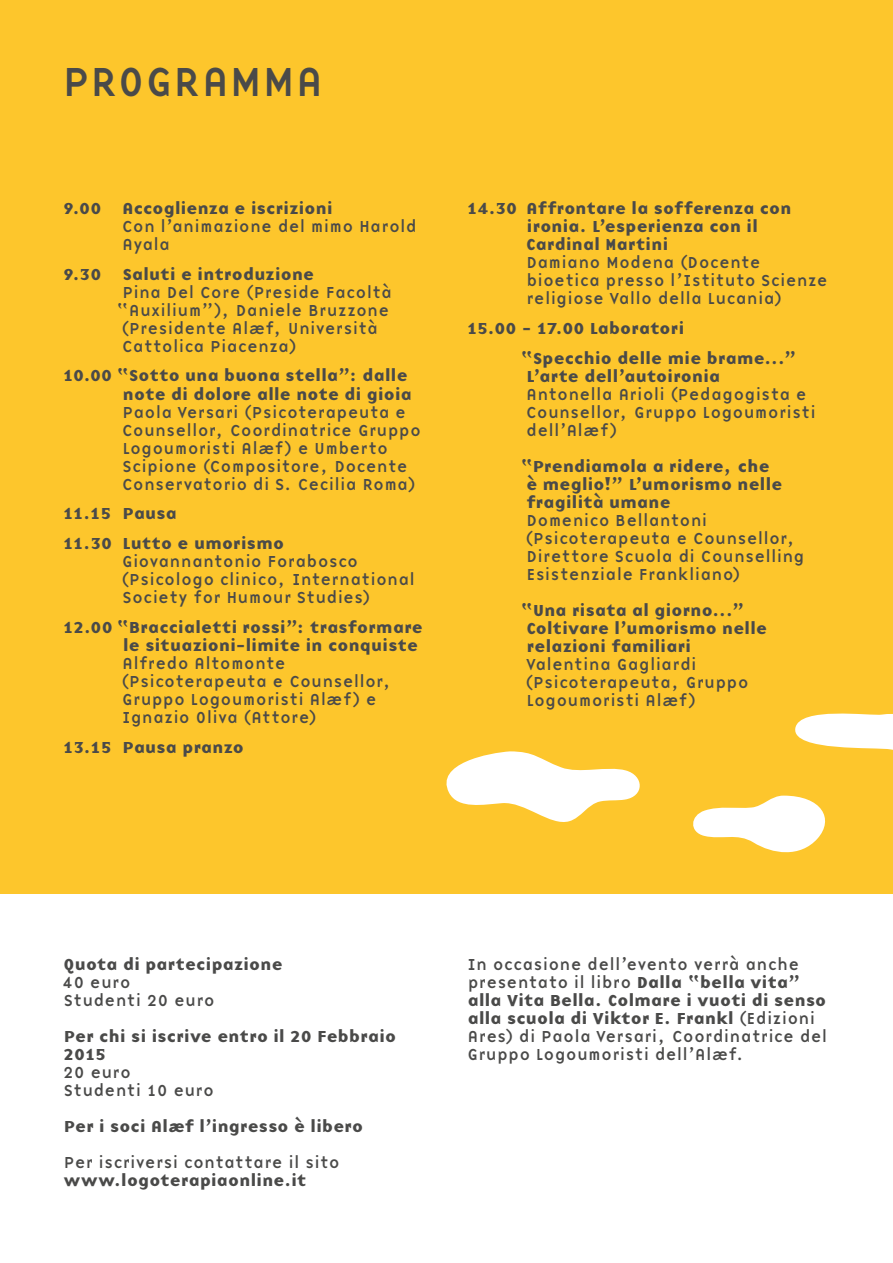
<style>
.page{position:relative;width:893px;height:1263px;background:#fff}
.page>*{position:absolute;margin:0;border:0;box-sizing:border-box;transform-origin:0 0}
.t1{font:42px "Base Nine";letter-spacing:.005em;color:#4a4a49}
.t2{font:16.5px/18px "Base Nine";letter-spacing:.01em;color:#4a4a49}
.t3{font:700 16.5px/18px "Base Nine";letter-spacing:.015em;color:#4a4a49}
.s1{font-weight:700}
</style>
<div class="page">
<div style="left:0;top:0;width:893px;height:893px;background:#fdc62c"></div>
<svg style="left:446px;top:751px;width:194px;height:71px"></svg>
<svg style="left:693px;top:796px;width:133px;height:57px"></svg>
<svg style="left:795px;top:713px;width:98px;height:37px;background:#fef5da"></svg>
<h1 class="t1" style="left:63px;top:52px;width:263px">PROGRAMMA</h1>
<p class="t3" style="left:63px;top:198px;width:40px">9.00</p>
<p class="t3" style="left:123px;top:198px;width:211px">Accoglienza e iscrizioni</p>
<p class="t2" style="left:122px;top:217px;width:297px">Con l’animazione del mimo Harold<br>Ayala</p>
<p class="t3" style="left:63px;top:264px;width:40px">9.30</p>
<p class="t3" style="left:123px;top:264px;width:193px">Saluti e introduzione</p>
<p class="t2" style="left:122px;top:283px;width:271px">Pina Del Core (Preside Facoltà</p>
<p class="t2" style="left:116px;top:301px;width:275px">“Auxilium”), Daniele Bruzzone</p>
<p class="t2" style="left:122px;top:319px;width:258px">(Presidente Alæf, Università</p>
<p class="t2" style="left:122px;top:337px;width:176px">Cattolica Piacenza)</p>
<p class="t3" style="left:63px;top:366px;width:350px;text-align:right">10.00 “Sotto una buona stella”: dalle note di dolore alle note di gioia</p>
<p class="t2" style="left:122px;top:402px;width:301px">Paola Versari (Psicoterapeuta e Counsellor, Coordinatrice Gruppo Logoumoristi Alæf) e Umberto Scipione (Compositore, Docente Conservatorio di S. Cecilia Roma)</p>
<p class="t3" style="left:63px;top:498px;width:222px;line-height:29.8px">11.15 Pausa<br>11.30 Lutto e umorismo</p>
<p class="t2" style="left:122px;top:552px;width:295px">Giovannantonio Forabosco (Psicologo clinico, International<br>Society for Humour Studies)</p>
<p class="t3" style="left:63px;top:618px;width:361px;text-align:right">12.00 “Braccialetti rossi”: trasformare le situazioni-limite in conquiste</p>
<p class="t2" style="left:122px;top:654px;width:271px">Alfredo Altomonte (Psicoterapeuta e Counsellor,<br>Gruppo Logoumoristi Alæf) e<br>Ignazio Oliva (Attore)</p>
<p class="t3" style="left:63px;top:738px;width:182px">13.15 Pausa pranzo</p>
<p class="t3" style="left:526px;top:198px;width:267px;text-indent:-59px">14.30 Affrontare la sofferenza con ironia. L’esperienza con il<br>Cardinal Martini</p>
<p class="t2" style="left:526px;top:253px;width:303px">Damiano Modena (Docente bioetica presso l’Istituto Scienze religiose Vallo della Lucania)</p>
<p class="t3" style="left:520px;top:312px;width:278px;line-height:29.8px;text-indent:-53px">15.00 - 17.00 Laboratori<br>“Specchio delle mie brame...”</p>
<p class="t3" style="left:527px;top:366px;width:195px">L’arte dell’autoironia</p>
<p class="t2" style="left:526px;top:385px;width:292px">Antonella Arioli (Pedagogista e<br>Counsellor, Gruppo Logoumoristi dell’Alæf)</p>
<p class="t3" style="left:526px;top:456px;width:257px;text-indent:-6px">“Prendiamola a ridere, che è meglio!” L’umorismo nelle fragilità umane</p>
<p class="t2" style="left:525px;top:511px;width:280px">Domenico Bellantoni (Psicoterapeuta e Counsellor,<br>Direttore Scuola di Counselling<br>Esistenziale Frankliano)</p>
<p class="t3" style="left:526px;top:600px;width:242px;text-indent:-6px">“Una risata al giorno...”<br>Coltivare l’umorismo nelle relazioni familiari</p>
<p class="t2" style="left:526px;top:655px;width:225px">Valentina Gagliardi (Psicoterapeuta, Gruppo<br>Logoumoristi Alæf)</p>
<p class="t3" style="left:64px;top:954px;width:221px">Quota di partecipazione</p>
<p class="t2" style="left:63px;top:973px;width:154px">40 euro<br>Studenti 20 euro</p>
<p class="t3" style="left:64px;top:1026px;width:334px">Per chi si iscrive entro il 20 Febbraio<br>2015</p>
<p class="t2" style="left:63px;top:1063px;width:153px">20 euro<br>Studenti 10 euro</p>
<p class="t3" style="left:64px;top:1116px;width:300px">Per i soci Alæf l’ingresso è libero</p>
<p class="t2" style="left:64px;top:1153px;width:277px">Per iscriversi contattare il sito</p>
<p class="t3" style="left:64px;top:1170px;width:244px">www.logoterapiaonline.it</p>
<p class="t2" style="left:467px;top:955px;width:362px">In occasione dell’evento verrà anche presentato il libro <span class="s1">Dalla “bella vita” alla Vita Bella. Colmare i vuoti di senso alla scuola di Viktor E. Frankl</span> (Edizioni Ares) di Paola Versari, Coordinatrice del Gruppo Logoumoristi dell’Alæf.</p>
</div>
